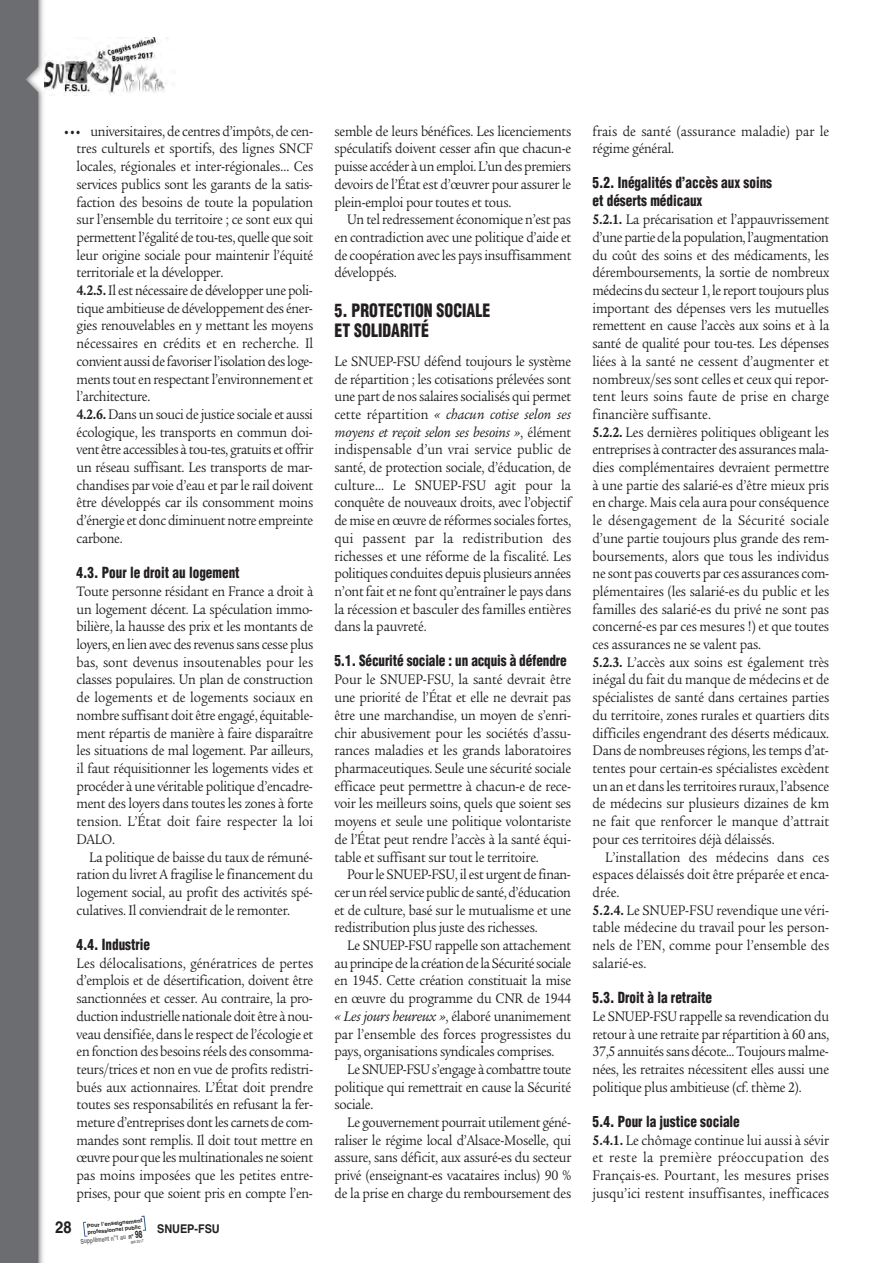
<style>
.page{position:relative;width:893px;height:1263px;background:#fff}
.page>*{position:absolute;margin:0;border:0;box-sizing:border-box;transform-origin:0 0}
.t1{font:900 condensed 18px/20.7px "Helvetica";color:#231f20;scale:.88 1}
.t2{font:900 18px "Legacy Serif";color:#231f20;scale:.88 1}
.t3{font:700 16.5px "Helvetica";color:#231f20;scale:.9 1}
.t4{font:15px/17.7px "Legacy Serif";letter-spacing:-.02em;color:#231f20;text-align:justify;scale:.9 1}
.t5{font:15px/17.7px "Legacy Serif";color:#231f20;scale:.9 1}
.t6{font:900 condensed 15px/17.7px "Helvetica";color:#231f20;scale:.88 1}
.t7{font:700 12px "Helvetica";color:#231f20;scale:.9 1}
.t8{font:700 6.75px "Helvetica";color:#6c6d70;scale:.75 1}
.t9{font:700 5.7px "Helvetica";color:#231f20}
.t10{font:700 5.55px "Helvetica";color:#231f20}
.t11{font:700 4.05px "Helvetica";color:#6c6d70;scale:.75 1}
.s1{font-weight:700}
.s2{color:#231f20}
.s3{font-size:10.05px;color:#231f20}
.s4{font-style:italic}
</style>
<div class="page">
<svg style="left:83px;top:1222px;width:4px;height:15px"></svg>
<svg style="left:141px;top:1216px;width:5px;height:15px"></svg>
<img style="left:49px;top:38px;width:116px;height:58px">
<img style="left:38px;top:0;width:11px;height:1263px">
<div style="left:0;top:0;width:38px;height:1263px;background:#6c6d70"></div>
<p class="t4" style="left:77px;top:124px;width:265px;text-align:left;text-indent:14px">universitaires, de centres d’impôts, de cen&shy;tres culturels et sportifs, des lignes SNCF locales, régionales et inter-régionales… Ces services publics sont les garants de la satis&shy;faction des besoins de toute la population sur l’ensemble du territoire ; ce sont eux qui permettent l’égalité de tou-tes, quelle que soit leur origine sociale pour maintenir l’équité territoriale et la développer.<br><span class="s1">4.2.5.</span> Il est nécessaire de développer une poli&shy;tique ambitieuse de développement des éner&shy;gies renouvelables en y mettant les moyens nécessaires en crédits et en recherche. Il convient aussi de favoriser l’isolation des loge&shy;ments tout en respectant l’environnement et l’architecture.<br><span class="s1">4.2.6.</span> Dans un souci de justice sociale et aussi écologique, les transports en commun doi&shy;vent être accessibles à tou-tes, gratuits et offrir un réseau suffisant. Les transports de mar&shy;chandises par voie d’eau et par le rail doivent être développés car ils consomment moins d’énergie et donc diminuent notre empreinte carbone.</p>
<p class="t6" style="left:77px;top:564px;width:187px">4.3. Pour le droit au logement</p>
<p class="t4" style="left:77px;top:584px;width:265px">Toute personne résidant en France a droit à un logement décent. La spéculation immo&shy;bilière, la hausse des prix et les montants de loyers, en lien avec des revenus sans cesse plus bas, sont devenus insoutenables pour les classes populaires. Un plan de construction de logements et de logements sociaux en nombre suffisant doit être engagé, équitable&shy;ment répartis de manière à faire disparaître les situations de mal logement. Par ailleurs, il faut réquisitionner les logements vides et procéder à une véritable politique d’encadre&shy;ment des loyers dans toutes les zones à forte tension. L’État doit faire respecter la loi DALO.</p>
<p class="t4" style="left:77px;top:849px;width:264px;text-indent:13px">La politique de baisse du taux de rémuné&shy;ration du livret A fragilise le financement du logement social, au profit des activités spé&shy;culatives. Il conviendrait de le remonter.</p>
<p class="t6" style="left:77px;top:935px;width:85px">4.4. Industrie</p>
<p class="t4" style="left:77px;top:956px;width:265px">Les délocalisations, génératrices de pertes d’emplois et de désertification, doivent être sanctionnées et cesser. Au contraire, la pro&shy;duction industrielle nationale doit être à nou&shy;veau densifiée, dans le respect de l’écologie et en fonction des besoins réels des consomma&shy;teurs/trices et non en vue de profits redistri&shy;bués aux actionnaires. L’État doit prendre toutes ses responsabilités en refusant la fer&shy;meture d’entreprises dont les carnets de com&shy;mandes sont remplis. Il doit tout mettre en œuvre pour que les multinationales ne soient pas moins imposées que les petites entre&shy;prises, pour que soient pris en compte l’en-</p>
<p class="t2" style="left:64px;top:122px;width:20px">...</p>
<p class="t9" style="left:87px;top:1223px;width:57px;rotate:-6deg">Pour l’enseignement</p>
<p class="t10" style="left:87px;top:1229px;width:55px;rotate:-6deg">professionnel public</p>
<p class="t3" style="left:55px;top:1217px;width:20px">28</p>
<p class="t7" style="left:157px;top:1222px;width:71px">SNUEP-FSU</p>
<p class="t8" style="left:80px;top:1237px;width:85px;rotate:-6deg">Supplément n°1 au <span class="s2">n°</span> <span class="s3">98</span></p>
<p class="t11" style="left:131px;top:1240px;width:18px;rotate:-6deg">Mai 2017</p>
<p class="t4" style="left:335px;top:124px;width:265px">semble de leurs bénéfices. Les licenciements spéculatifs doivent cesser afin que chacun-e puisse accéder à un emploi. L’un des premiers devoirs de l’État est d’œuvrer pour assurer le plein-emploi pour toutes et tous.</p>
<p class="t4" style="left:335px;top:212px;width:265px;text-indent:13px">Un tel redressement économique n’est pas en contradiction avec une politique d’aide et de coopération avec les pays insuffisamment développés.</p>
<p class="t1" style="left:334px;top:300px;width:179px">5. PROTECTION SOCIALE<br>ET SOLIDARITÉ</p>
<p class="t4" style="left:334px;top:354px;width:265px">Le SNUEP-FSU défend toujours le système de répartition ; les cotisations prélevées sont une part de nos salaires socialisés qui permet cette répartition <span class="s4">« chacun cotise selon ses moyens et reçoit selon ses besoins »</span>, élément indispensable d’un vrai service public de santé, de protection sociale, d’éducation, de culture… Le SNUEP-FSU agit pour la conquête de nouveaux droits, avec l’objectif de mise en œuvre de réformes sociales fortes, qui passent par la redistribution des richesses et une réforme de la fiscalité. Les politiques conduites depuis plusieurs années n’ont fait et ne font qu’entraîner le pays dans la récession et basculer des familles entières dans la pauvreté.</p>
<p class="t6" style="left:334px;top:652px;width:265px">5.1. Sécurité sociale : un acquis à défendre</p>
<p class="t4" style="left:335px;top:672px;width:265px">Pour le SNUEP-FSU, la santé devrait être une priorité de l’État et elle ne devrait pas être une marchandise, un moyen de s’enri&shy;chir abusivement pour les sociétés d’assu&shy;rances maladies et les grands laboratoires pharmaceutiques. Seule une sécurité sociale efficace peut permettre à chacun-e de rece&shy;voir les meilleurs soins, quels que soient ses moyens et seule une politique volontariste de l’État peut rendre l’accès à la santé équi&shy;table et suffisant sur tout le territoire.</p>
<p class="t4" style="left:335px;top:867px;width:265px;text-indent:13px">Pour le SNUEP-FSU, il est urgent de finan&shy;cer un réel service public de santé, d’éducation et de culture, basé sur le mutualisme et une redistribution plus juste des richesses.</p>
<p class="t4" style="left:335px;top:938px;width:265px;text-indent:13px">Le SNUEP-FSU rappelle son attachement au principe de la création de la Sécurité sociale en 1945. Cette création constituait la mise en œuvre du programme du CNR de 1944 <span class="s4">« Les jours heureux »</span>, élaboré unanimement par l’ensemble des forces progressistes du pays, organisations syndicales comprises.</p>
<p class="t4" style="left:335px;top:1062px;width:265px;text-indent:13px">Le SNUEP-FSU s’engage à combattre toute politique qui remettrait en cause la Sécurité sociale.</p>
<p class="t4" style="left:335px;top:1115px;width:265px;text-indent:13px">Le gouvernement pourrait utilement géné&shy;raliser le régime local d’Alsace-Moselle, qui assure, sans déficit, aux assuré-es du secteur privé (enseignant-es vacataires inclus) 90 % de la prise en charge du remboursement des</p>
<p class="t5" style="left:593px;top:124px;width:264px">frais de santé (assurance maladie) par le régime général.</p>
<p class="t6" style="left:592px;top:174px;width:206px">5.2. Inégalités d’accès aux soins et déserts médicaux</p>
<p class="t4" style="left:592px;top:212px;width:265px;text-align:left"><span class="s1">5.2.1.</span> La précarisation et l’appauvrissement d’une partie de la population, l’augmentation du coût des soins et des médicaments, les déremboursements, la sortie de nombreux médecins du secteur 1, le report toujours plus important des dépenses vers les mutuelles remettent en cause l’accès aux soins et à la santé de qualité pour tou-tes. Les dépenses liées à la santé ne cessent d’augmenter et nombreux/ses sont celles et ceux qui repor&shy;tent leurs soins faute de prise en charge financière suffisante.<br><span class="s1">5.2.2.</span> Les dernières politiques obligeant les entreprises à contracter des assurances mala&shy;dies complémentaires devraient permettre à une partie des salarié-es d’être mieux pris en charge. Mais cela aura pour conséquence le désengagement de la Sécurité sociale d’une partie toujours plus grande des rem&shy;boursements, alors que tous les individus ne sont pas couverts par ces assurances com&shy;plémentaires (les salarié-es du public et les familles des salarié-es du privé ne sont pas concerné-es par ces mesures !) et que toutes ces assurances ne se valent pas.<br><span class="s1">5.2.3.</span> L’accès aux soins est également très inégal du fait du manque de médecins et de spécialistes de santé dans certaines parties du territoire, zones rurales et quartiers dits difficiles engendrant des déserts médicaux.<br>Dans de nombreuses régions, les temps d’at&shy;tentes pour certain-es spécialistes excèdent un an et dans les territoires ruraux, l’absence de médecins sur plusieurs dizaines de km ne fait que renforcer le manque d’attrait pour ces territoires déjà délaissés.</p>
<p class="t5" style="left:592px;top:849px;width:265px;text-indent:13px">L’installation des médecins dans ces espaces délaissés doit être préparée et enca&shy;drée.<br><span class="s1">5.2.4.</span> Le SNUEP-FSU revendique une véri&shy;table médecine du travail pour les person&shy;nels de l’EN, comme pour l’ensemble des salarié-es.</p>
<p class="t6" style="left:592px;top:989px;width:137px">5.3. Droit à la retraite</p>
<p class="t4" style="left:592px;top:1009px;width:264px">Le SNUEP-FSU rappelle sa revendication du retour à une retraite par répartition à 60 ans, 37,5 annuités sans décote... Toujours malme&shy;nées, les retraites nécessitent elles aussi une politique plus ambitieuse (cf. thème 2).</p>
<p class="t6" style="left:592px;top:1112px;width:169px">5.4. Pour la justice sociale</p>
<p class="t4" style="left:592px;top:1133px;width:264px"><span class="s1">5.4.1.</span> Le chômage continue lui aussi à sévir et reste la première préoccupation des Français-es. Pourtant, les mesures prises jusqu’ici restent insuffisantes, inefficaces</p>
</div>
